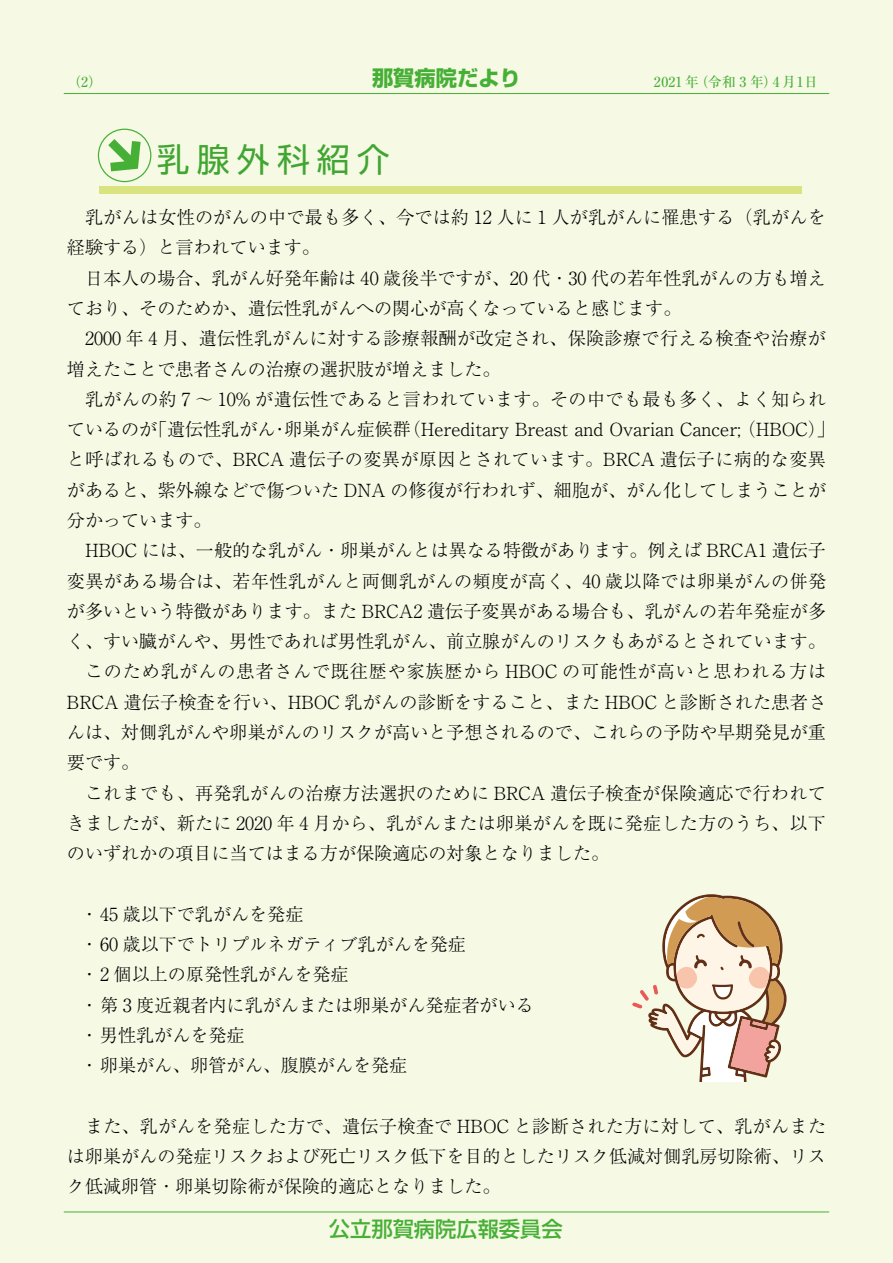
<style>
.page{position:relative;width:893px;height:1263px;background:#f6f9e4}
.page>*{position:absolute;margin:0;border:0;box-sizing:border-box;transform-origin:0 0}
.t1{font:33px "Shin Go Pro";letter-spacing:.21em;color:#40a631}
.t2{font:500 21.3px "Shin Go Pro";color:#45b035}
.t3{font:700 21.3px "Shin Go Pro";color:#45b035}
.t4{font:300 18px/30.3px "Ryumin Pro";color:#000}
.t5{font:300 18px/30.3px "Ryumin Pro";letter-spacing:.02em;color:#000}
.t6{font:300 18px "Ryumin Pro";letter-spacing:.045em;color:#000}
.t7{font:500 13.8px "Ryumin Pro";letter-spacing:.04em;color:#45b035}
</style>
<div class="page">
<hr style="left:64px;top:93px;width:765px;height:1px;background:#45b035">
<hr style="left:64px;top:1211px;width:765px;height:1px;background:#45b035">
<div style="left:99px;top:186px;width:702px;height:7px;background:#d9e480"></div>
<svg style="left:98px;top:129px;width:53px;height:53px"></svg>
<svg style="left:632px;top:894px;width:154px;height:188px"></svg>
<p class="t7" style="left:67px;top:71px;width:36px">（2）</p>
<p class="t3" style="left:372px;top:61px;width:150px">那賀病院だより</p>
<p class="t7" style="left:654px;top:71px;width:166px">2021 年（令和 3 年）4 月1日</p>
<h1 class="t1" style="left:157px;top:132px;width:234px">乳腺外科紹介</h1>
<p class="t4" style="left:67px;top:201px;width:760px;text-indent:18px">乳がんは女性のがんの中で最も多く、今では約 12 人に１人が乳がんに罹患する（乳がんを経験する）と言われています。</p>
<p class="t4" style="left:67px;top:261px;width:760px;text-indent:18px">日本人の場合、乳がん好発年齢は 40 歳後半ですが、20 代・30 代の若年性乳がんの方も増えており、そのためか、遺伝性乳がんへの関心が高くなっていると感じます。</p>
<p class="t5" style="left:67px;top:322px;width:760px;text-indent:18px">2000 年 4 月、遺伝性乳がんに対する診療報酬が改定され、保険診療で行える検査や治療が増えたことで患者さんの治療の選択肢が増えました。</p>
<p class="t4" style="left:67px;top:382px;width:770px;text-indent:18px">乳がんの約 7 ～ 10% が遺伝性であると言われています。その中でも最も多く、よく知られているのが「遺伝性乳がん・卵巣がん症候群（Hereditary Breast and Ovarian Cancer; （HBOC）」と呼ばれるもので、BRCA 遺伝子の変異が原因とされています。BRCA 遺伝子に病的な変異があると、紫外線などで傷ついた DNA の修復が行われず、細胞が、がん化してしまうことが分かっています。</p>
<p class="t4" style="left:85px;top:534px;width:742px">HBOC には、一般的な乳がん・卵巣がんとは異なる特徴があります。例えば BRCA1 遺伝子</p>
<p class="t5" style="left:67px;top:564px;width:761px">変異がある場合は、若年性乳がんと両側乳がんの頻度が高く、40 歳以降では卵巣がんの併発</p>
<p class="t4" style="left:67px;top:594px;width:761px">が多いという特徴があります。また BRCA2 遺伝子変異がある場合も、乳がんの若年発症が多</p>
<p class="t4" style="left:67px;top:625px;width:760px">く、すい臓がんや、男性であれば男性乳がん、前立腺がんのリスクもあがるとされています。</p>
<p class="t6" style="left:85px;top:657px;width:743px">このため乳がんの患者さんで既往歴や家族歴から HBOC の可能性が高いと思われる方は</p>
<p class="t4" style="left:67px;top:685px;width:761px">BRCA 遺伝子検査を行い、HBOC 乳がんの診断をすること、また HBOC と診断された患者さ</p>
<p class="t4" style="left:67px;top:716px;width:760px">んは、対側乳がんや卵巣がんのリスクが高いと予想されるので、これらの予防や早期発見が重</p>
<p class="t4" style="left:67px;top:746px;width:74px">要です。</p>
<p class="t5" style="left:85px;top:776px;width:742px">これまでも、再発乳がんの治療方法選択のために BRCA 遺伝子検査が保険適応で行われて</p>
<p class="t4" style="left:67px;top:806px;width:760px">きましたが、新たに 2020 年 4 月から、乳がんまたは卵巣がんを既に発症した方のうち、以下</p>
<p class="t4" style="left:67px;top:837px;width:544px">のいずれかの項目に当てはまる方が保険適応の対象となりました。</p>
<p class="t4" style="left:81px;top:897px;width:455px">・ 45 歳以下で乳がんを発症<br>・ 60 歳以下でトリプルネガティブ乳がんを発症<br>・ 2 個以上の原発性乳がんを発症<br>・ 第 3 度近親者内に乳がんまたは卵巣がん発症者がいる・ 男性乳がんを発症<br>・ 卵巣がん、卵管がん、腹膜がんを発症</p>
<p class="t4" style="left:67px;top:1109px;width:761px;text-align:justify;text-indent:18px">また、乳がんを発症した方で、遺伝子検査で HBOC と診断された方に対して、乳がんまたは卵巣がんの発症リスクおよび死亡リスク低下を目的としたリスク低減対側乳房切除術、リスク低減卵管・卵巣切除術が保険的適応となりました。</p>
<p class="t2" style="left:329px;top:1211px;width:235px">公立那賀病院広報委員会</p>
</div>
